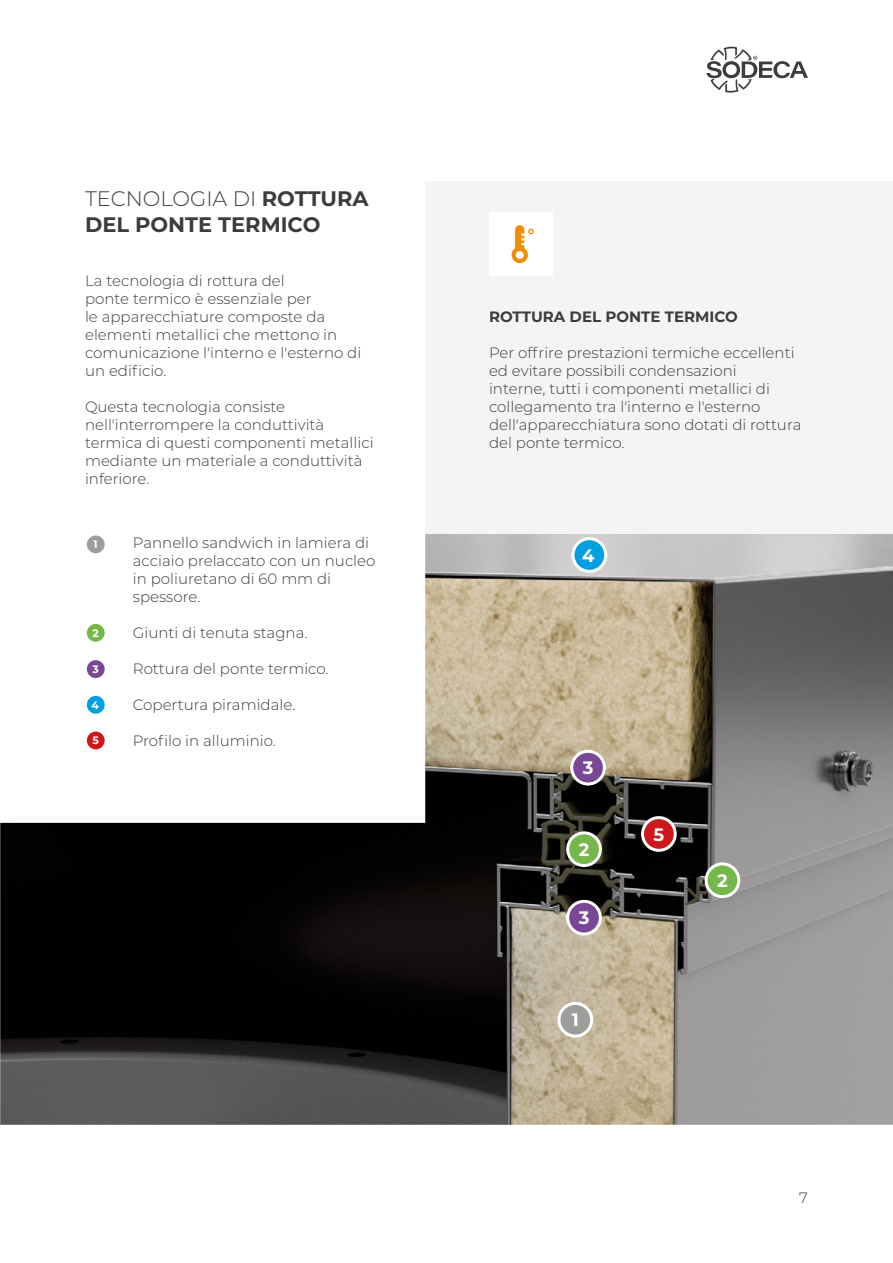
<style>
.page{position:relative;width:893px;height:1263px;background:#fff}
.page>*{position:absolute;margin:0;border:0;box-sizing:border-box;transform-origin:0 0}
.t1{font:700 21px/25.2px "Montserrat";color:#3c3c3b}
.t2{font:700 18px "Montserrat";color:#fff}
.t3{font:300 15px/18px "Montserrat";color:#3c3c3b}
.t4{font:700 15px "Montserrat";color:#3c3c3b}
.t5{font:700 10.8px "Montserrat";color:#fff}
.s1{font-weight:300}
</style>
<div class="page">
<svg style="left:706px;top:47px;width:102px;height:46px"></svg>
<img style="left:0;top:534px;width:893px;height:591px">
<div style="left:425px;top:181px;width:468px;height:353px;background:#f4f4f4"></div>
<div style="left:573px;top:539px;width:33px;height:32px;background:#009fe3;border-radius:50%"></div>
<div style="left:571px;top:537px;width:36px;height:36px;border:3px solid #fff;border-radius:50%"></div>
<div style="left:706px;top:864px;width:33px;height:33px;background:#76b74b;border-radius:50%"></div>
<div style="left:705px;top:862px;width:35px;height:36px;border:3px solid #fff;border-radius:50%"></div>
<div style="left:568px;top:833px;width:32px;height:32px;background:#76b74b;border-radius:50%"></div>
<div style="left:566px;top:831px;width:36px;height:36px;border:3px solid #fff;border-radius:50%"></div>
<div style="left:642px;top:818px;width:33px;height:32px;background:#cd1719;border-radius:50%"></div>
<div style="left:641px;top:816px;width:36px;height:36px;border:3px solid #fff;border-radius:50%"></div>
<div style="left:572px;top:751px;width:32px;height:33px;background:#794795;border-radius:50%"></div>
<div style="left:570px;top:750px;width:36px;height:35px;border:3px solid #fff;border-radius:50%"></div>
<div style="left:568px;top:901px;width:32px;height:33px;background:#794795;border-radius:50%"></div>
<div style="left:566px;top:900px;width:36px;height:35px;border:3px solid #fff;border-radius:50%"></div>
<div style="left:559px;top:1003px;width:33px;height:33px;background:#9d9d9c;border-radius:50%"></div>
<div style="left:557px;top:1002px;width:36px;height:35px;border:3px solid #fff;border-radius:50%"></div>
<div style="left:86px;top:535px;width:20px;height:19px;background:#9d9d9c;border-radius:50%"></div>
<div style="left:85px;top:534px;width:21px;height:21px;border:2px solid #fff;border-radius:50%"></div>
<div style="left:86px;top:623px;width:20px;height:20px;background:#76b74b;border-radius:50%"></div>
<div style="left:85px;top:622px;width:21px;height:21px;border:2px solid #fff;border-radius:50%"></div>
<div style="left:86px;top:659px;width:20px;height:20px;background:#794795;border-radius:50%"></div>
<div style="left:85px;top:658px;width:21px;height:22px;border:2px solid #fff;border-radius:50%"></div>
<div style="left:86px;top:695px;width:20px;height:20px;background:#009fe3;border-radius:50%"></div>
<div style="left:85px;top:694px;width:21px;height:21px;border:2px solid #fff;border-radius:50%"></div>
<div style="left:86px;top:731px;width:20px;height:19px;background:#cd1719;border-radius:50%"></div>
<div style="left:85px;top:730px;width:21px;height:21px;border:2px solid #fff;border-radius:50%"></div>
<div style="left:489px;top:213px;width:63px;height:63px;background:#fff"></div>
<svg style="left:512px;top:225px;width:22px;height:38px"></svg>
<h1 class="t1" style="left:85px;top:185px;width:285px"><span class="s1">TECNOLOGIA DI</span> ROTTURA<br>DEL PONTE TERMICO</h1>
<p class="t3" style="left:85px;top:271px;width:278px">La tecnologia di rottura del<br>ponte termico è essenziale per<br>le apparecchiature composte da elementi metallici che mettono in comunicazione l'interno e l'esterno di un edificio.</p>
<p class="t3" style="left:85px;top:397px;width:290px">Questa tecnologia consiste nell'interrompere la conduttività termica di questi componenti metallici mediante un materiale a conduttività inferiore.</p>
<p class="t5" style="left:94px;top:537px;width:6px">1</p>
<p class="t3" style="left:133px;top:533px;width:244px">Pannello sandwich in lamiera di acciaio prelaccato con un nucleo in poliuretano di 60 mm di spessore.</p>
<p class="t3" style="left:133px;top:623px;width:176px">Giunti di tenuta stagna.</p>
<p class="t3" style="left:133px;top:659px;width:197px">Rottura del ponte termico.</p>
<p class="t3" style="left:133px;top:695px;width:164px">Copertura piramidale.</p>
<p class="t3" style="left:133px;top:731px;width:144px">Profilo in alluminio.</p>
<p class="t5" style="left:93px;top:625px;width:8px">2</p>
<p class="t5" style="left:93px;top:661px;width:8px">3</p>
<p class="t5" style="left:91px;top:697px;width:9px">4</p>
<p class="t5" style="left:93px;top:733px;width:8px">5</p>
<p class="t4" style="left:489px;top:305px;width:250px">ROTTURA DEL PONTE TERMICO</p>
<p class="t3" style="left:489px;top:343px;width:314px">Per offrire prestazioni termiche eccellenti ed evitare possibili condensazioni<br>interne, tutti i componenti metallici di collegamento tra l'interno e l'esterno dell'apparecchiatura sono dotati di rottura del ponte termico.</p>
<p class="t2" style="left:582px;top:542px;width:14px">4</p>
<p class="t2" style="left:583px;top:755px;width:12px">3</p>
<p class="t2" style="left:579px;top:836px;width:12px">2</p>
<p class="t2" style="left:579px;top:905px;width:12px">3</p>
<p class="t2" style="left:572px;top:1007px;width:9px">1</p>
<p class="t2" style="left:653px;top:821px;width:12px">5</p>
<p class="t2" style="left:717px;top:867px;width:12px">2</p>
<p class="t3" style="left:799px;top:1188px;width:10px">7</p>
</div>
